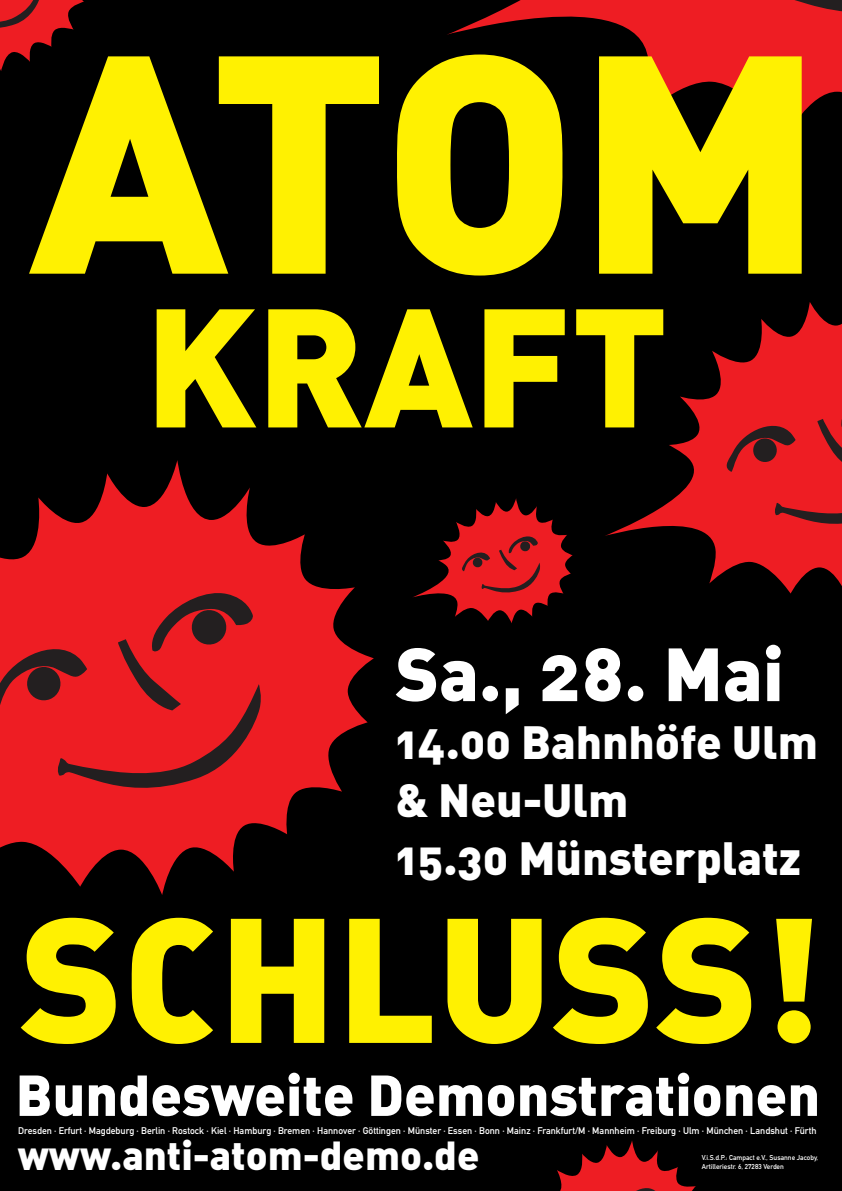
<style>
.page{position:relative;width:842px;height:1191px;background:#000}
.page>*{position:absolute;margin:0;border:0;box-sizing:border-box;transform-origin:0 0}
.t1{font:305.1px "DIN Black Alternate";color:#fff101}
.t2{font:174.2px "DIN Black Alternate";color:#fff101}
.t3{font:165.9px "DIN Black Alternate";color:#fff101}
.t4{font:74px "DIN Black Alternate";color:#fff}
.t5{font:56.7px "DIN Black Alternate";color:#fff}
.t6{font:46px/58px "DIN Black Alternate";color:#fff}
.t7{font:40px "DIN Black Alternate";color:#fff}
.t8{font:9.6px "DIN Mittelschrift Std";color:#fff}
.t9{font:7px/9px "DIN Mittelschrift Std";color:#fff}
</style>
<div class="page">
<svg style="left:605px;top:302px;width:237px;height:292px"></svg>
<svg style="left:723px;top:384px;width:119px;height:143px;background:#d41d22"></svg>
<svg style="left:447px;top:0;width:395px;height:139px"></svg>
<svg style="left:0;top:460px;width:374px;height:435px;fill:#ee1d23"></svg>
<svg style="left:0;top:589px;width:263px;height:203px;background:#ca1d22"></svg>
<svg style="left:413px;top:498px;width:160px;height:125px"></svg>
<svg style="left:557px;top:1140px;width:139px;height:51px"></svg>
<svg style="left:0;top:0;width:84px;height:71px"></svg>
<svg style="left:756px;top:0;width:86px;height:19px;background:#c81d22"></svg>
<h1 class="t1" style="left:29px;top:-10px;width:796px">ATOM</h1>
<h3 class="t3" style="left:145px;top:273px;width:525px">KRAFT</h3>
<h3 class="t4" style="left:395px;top:632px;width:390px">Sa., 28. Mai</h3>
<h3 class="t6" style="left:395px;top:714px;width:424px">14.00 Bahnhöfe Ulm &amp; Neu-Ulm<br>15.30 Münsterplatz</h3>
<h2 class="t2" style="left:20px;top:881px;width:804px">SCHLUSS!</h2>
<h3 class="t5" style="left:16px;top:1063px;width:806px">Bundesweite Demonstrationen</h3>
<h3 class="t7" style="left:18px;top:1133px;width:463px">www.anti-atom-demo.de</h3>
<p class="t8" style="left:18px;top:1127px;width:800px">Dresden · Erfurt · Magdeburg · Berlin · Rostock · Kiel · Hamburg · Bremen · Hannover · Göttingen · Münster · Essen · Bonn · Mainz · Frankfurt/M · Mannheim · Freiburg · Ulm · München · Landshut · Fürth</p>
<p class="t9" style="left:702px;top:1153px;width:118px">V.i.S.d.P.: Campact e.V., Susanne Jacoby,<br>Artilleriestr. 6, 27283 Verden</p>
</div>
